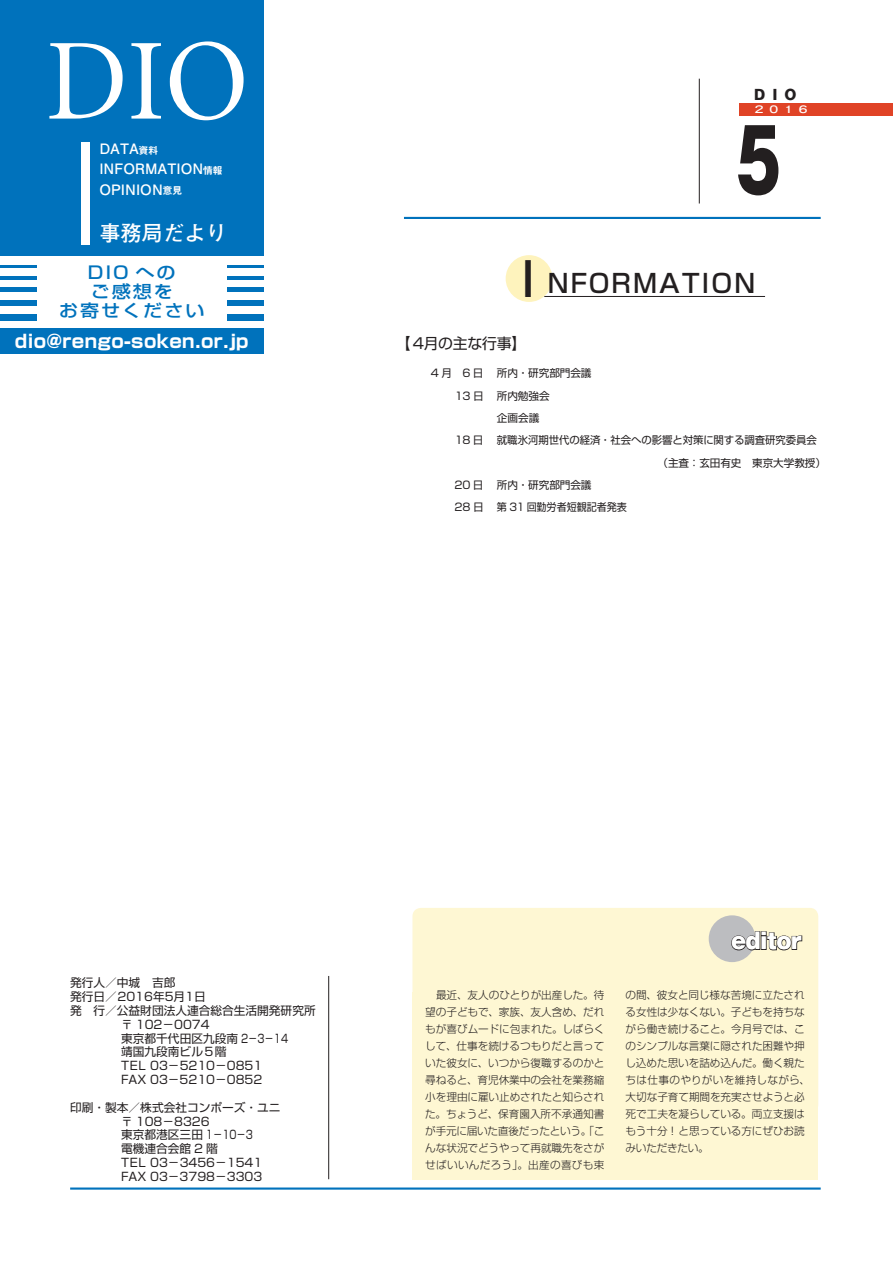
<style>
.page{position:relative;width:893px;height:1263px;background:#fff}
.page>*{position:absolute;margin:0;border:0;box-sizing:border-box;transform-origin:0 0}
.t1{font:800 85.05px "Gothic MB101 Pro";color:#231f20;scale:.7 1}
.t2{font:500 25.5px "Shin Go Pro";letter-spacing:.08em;color:#231f20}
.t3{font:900 21.3px "Gothic MB101 Pro";color:#fff}
.t4{font:700 21.3px "Futo Go B101 Pro";color:#fff}
.t5{font:700 18px "Shin Go Pro";letter-spacing:.02em;color:#fff}
.t6{font:500 17.25px/19.2px "Shin Go Pro";letter-spacing:.1em;color:#0072bc;text-align:center;scale:1.11 1}
.t7{font:14.85px "Shin Go Pro";letter-spacing:-.015em;color:#231f20}
.t8{font:700 14.4px/20.2px "Futo Go B101 Pro";color:#fff}
.t9{font:800 13.8px "Gothic MB101 Pro";color:#231f20}
.t10{font:11.7px/13.8px "Shin Go Pro";color:#231f20}
.t11{font:300 10.65px/17px "Shin Go Pro";letter-spacing:-.005em;color:#231f20;text-align:justify}
.t12{font:10.65px/22.4px "Shin Go Pro";letter-spacing:-.005em;color:#231f20}
.t13{font:10.65px "Shin Go Pro";letter-spacing:-.005em;color:#231f20;scale:.95 1}
.t14{font:700 10.2px "Futo Go B101 Pro";color:#fff;scale:1.25 1}
.s1{font-family:"Gothic MB101 Pro De";font-size:9.6px}
.s2{font-size:46.8px}
</style>
<div class="page">
<div style="left:0;top:0;width:264px;height:255px;background:#0072bc"></div>
<div style="left:0;top:328px;width:264px;height:26px;background:#0072bc"></div>
<hr style="left:0;top:265px;width:37px;height:2px;background:#0072bc">
<hr style="left:0;top:276px;width:37px;height:3px;background:#0072bc">
<hr style="left:0;top:288px;width:37px;height:4px;background:#0072bc">
<div style="left:0;top:300px;width:37px;height:6px;background:#0072bc"></div>
<div style="left:0;top:314px;width:37px;height:7px;background:#0072bc"></div>
<hr style="left:227px;top:265px;width:37px;height:2px;background:#0072bc">
<hr style="left:227px;top:276px;width:37px;height:3px;background:#0072bc">
<hr style="left:227px;top:288px;width:37px;height:4px;background:#0072bc">
<div style="left:227px;top:300px;width:37px;height:6px;background:#0072bc"></div>
<div style="left:227px;top:314px;width:37px;height:7px;background:#0072bc"></div>
<div style="left:412px;top:992px;width:406px;height:187px;background:#fef7d3"></div>
<div style="left:412px;top:908px;width:406px;height:205px;background:#fef7d3;border-radius:9px"></div>
<div style="left:506px;top:255px;width:46px;height:47px;background:#fef3bd;border-radius:50%"></div>
<hr style="left:404px;top:217px;width:417px;height:2px;background:#0072bc">
<div style="left:740px;top:103px;width:153px;height:13px;background:#e04326"></div>
<hr style="left:70px;top:1187px;width:751px;height:2px;background:#0072bc">
<div style="left:709px;top:915px;width:46px;height:47px;background:#bcbdc0;border-radius:50%"></div>
<svg style="left:731px;top:931px;width:72px;height:20px"></svg>
<hr style="left:544px;top:296px;width:221px;height:1px;background:#231f20">
<svg style="left:49px;top:43px;width:74px;height:76px"></svg>
<svg style="left:131px;top:43px;width:30px;height:76px"></svg>
<svg style="left:170px;top:41px;width:74px;height:79px"></svg>
<div style="left:81px;top:142px;width:8px;height:102px;background:#fff"></div>
<hr style="left:328px;top:976px;width:1px;height:203px;background:#231f20">
<hr style="left:699px;top:79px;width:1px;height:124px;background:#231f20">
<h3 class="t8" style="left:99px;top:137px;width:125px">DATA<span class="s1">資料<br></span>INFORMATION<span class="s1">情報<br></span>OPINION<span class="s1">意見</span></h3>
<h3 class="t4" style="left:99px;top:216px;width:129px">事務局だより</h3>
<p class="t9" style="left:754px;top:84px;width:44px">DIO</p>
<p class="t14" style="left:753px;top:101px;width:59px">２０１６　</p>
<h1 class="t1" style="left:736px;top:90px;width:66px">5</h1>
<h3 class="t6" style="left:59px;top:261px;width:133px">DIO への<br>ご感想を<br>お寄せください</h3>
<h2 class="t2" style="left:521px;top:263px;width:236px"><span class="s2">I</span> NFORMATION</h2>
<h3 class="t5" style="left:15px;top:327px;width:235px">dio@rengo-soken.or.jp</h3>
<h3 class="t7" style="left:396px;top:331px;width:132px">【4月の主な行事】</h3>
<p class="t12" style="left:431px;top:361px;width:54px">4 月　6 日</p>
<p class="t12" style="left:497px;top:361px;width:96px">所内・研究部門会議</p>
<p class="t12" style="left:455px;top:383px;width:30px">13 日</p>
<p class="t12" style="left:497px;top:383px;width:54px">所内勉強会企画会議</p>
<p class="t12" style="left:455px;top:428px;width:30px">18 日</p>
<p class="t12" style="left:657px;top:428px;width:170px;text-indent:-160px">就職氷河期世代の経済・社会への影響と対策に関する調査研究委員会（主査：玄田有史　東京大学教授）</p>
<p class="t12" style="left:454px;top:472px;width:31px">20 日</p>
<p class="t12" style="left:497px;top:472px;width:96px">所内・研究部門会議</p>
<p class="t12" style="left:455px;top:495px;width:31px">28 日</p>
<p class="t13" style="left:497px;top:498px;width:138px">第 31 回勤労者短観記者発表</p>
<p class="t10" style="left:70px;top:974px;width:107px">発行人／中城　吉郎</p>
<p class="t10" style="left:70px;top:988px;width:137px">発行日／2016年5月1日</p>
<p class="t10" style="left:70px;top:1002px;width:247px">発　行／公益財団法人連合総合生活開発研究所</p>
<p class="t10" style="left:121px;top:1016px;width:90px">〒 102－0074</p>
<p class="t10" style="left:121px;top:1030px;width:168px">東京都千代田区九段南 2－3－14</p>
<p class="t10" style="left:121px;top:1044px;width:107px">靖国九段南ビル５階</p>
<p class="t10" style="left:121px;top:1057px;width:143px">TEL 03－5210－0851</p>
<p class="t10" style="left:121px;top:1071px;width:143px">FAX 03－5210－0852</p>
<p class="t10" style="left:121px;top:1099px;width:161px;text-indent:-51px">印刷・製本／株式会社コンポーズ・ユニ〒 108－8326<br>東京都港区三田 1－10－3<br>電機連合会館 2 階<br>TEL 03－3456－1541<br>FAX 03－3798－3303</p>
<h3 class="t3" style="left:731px;top:923px;width:72px">editor</h3>
<p class="t11" style="left:425px;top:985px;width:181px">　最近、友人のひとりが出産した。待望の子どもで、家族、友人含め、だれもが喜びムードに包まれた。しばらくして、仕事を続けるつもりだと言っていた彼女に、いつから復職するのかと尋ねると、育児休業中の会社を業務縮小を理由に雇い止めされたと知らされた。ちょうど、保育園入所不承通知書が手元に届いた直後だったという。「こんな状況でどうやって再就職先をさがせばいいんだろう」。出産の喜びも束</p>
<p class="t11" style="left:625px;top:985px;width:186px;text-align:left">の間、彼女と同じ様な苦境に立たされる女性は少なくない。子どもを持ちながら働き続けること。今月号では、このシンプルな言葉に隠された困難や押し込めた思いを詰め込んだ。働く親たちは仕事のやりがいを維持しながら、大切な子育て期間を充実させようと必死で工夫を凝らしている。両立支援はもう十分！と思っている方にぜひお読みいただきたい。</p>
</div>
